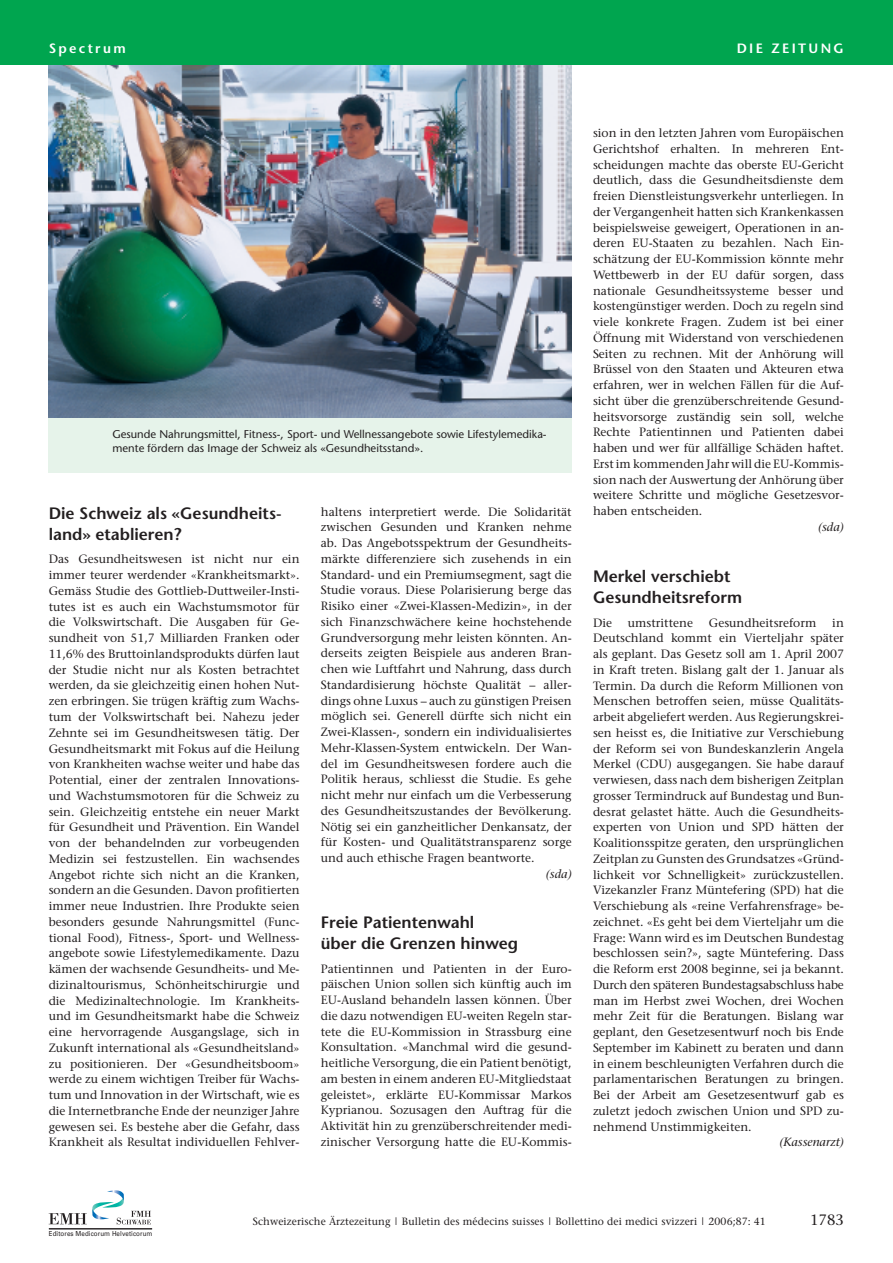
<style>
.page{position:relative;width:893px;height:1263px;background:#fff}
.page>*{position:absolute;margin:0;border:0;box-sizing:border-box;transform-origin:0 0}
.t1{font:600 16.5px/21px "Stone Sans";color:#231f20}
.t2{font:15px "Stone Serif";color:#231f20}
.t3{font:600 13.5px "Stone Sans";letter-spacing:.17em;color:#fff}
.t4{font:12px/15.8px "Stone Serif";color:#231f20;text-align:justify}
.t5{font:italic 12px "Stone Serif";color:#231f20}
.t6{font:11.25px/14.2px "Stone Sans";color:#231f20}
.t7{font:10.5px "Stone Serif";letter-spacing:.01em;color:#231f20}
.t8{font:6.9px "Univers";letter-spacing:.015em;color:#231f20;scale:.9 1}
</style>
<div class="page">
<div style="left:49px;top:64px;width:523px;height:409px;background:#e6f3ea"></div>
<img style="left:49px;top:64px;width:523px;height:353px">
<svg style="left:49px;top:1190px;width:102px;height:34px"></svg>
<hr style="left:49px;top:1228px;width:103px;height:1px;background:#231f20">
<div style="left:0;top:0;width:893px;height:64px;background:#00a54f"></div>
<p class="t3" style="left:49px;top:42px;width:79px">Spectrum</p>
<p class="t3" style="left:737px;top:42px;width:109px">DIE ZEITUNG</p>
<p class="t6" style="left:112px;top:428px;width:436px">Gesunde Nahrungsmittel, Fitness-, Sport- und Wellnessangebote sowie Lifestylemedika&shy;mente fördern das Image der Schweiz als «Gesundheitsstand».</p>
<h1 class="t1" style="left:49px;top:504px;width:234px">Die Schweiz als «Gesundheits&shy;land» etablieren?</h1>
<p class="t4" style="left:49px;top:552px;width:252px">Das Gesundheitswesen ist nicht nur ein immer teurer werdender «Krankheitsmarkt».<br>Gemäss Studie des Gottlieb-Duttweiler-Insti&shy;tutes ist es auch ein Wachstumsmotor für die Volkswirtschaft. Die Ausgaben für Ge&shy;sundheit von 51,7 Milliarden Franken oder 11,6% des Bruttoinlandsprodukts dürfen laut der Studie nicht nur als Kosten betrachtet werden, da sie gleichzeitig einen hohen Nut&shy;zen erbringen. Sie trügen kräftig zum Wachs&shy;tum der Volkswirtschaft bei. Nahezu jeder Zehnte sei im Gesundheitswesen tätig. Der Gesundheitsmarkt mit Fokus auf die Heilung von Krankheiten wachse weiter und habe das Potential, einer der zentralen Innovations&shy;und Wachstumsmotoren für die Schweiz zu sein. Gleichzeitig entstehe ein neuer Markt für Gesundheit und Prävention. Ein Wandel von der behandelnden zur vorbeugenden Medizin sei festzustellen. Ein wachsendes Angebot richte sich nicht an die Kranken, sondern an die Gesunden. Davon profitierten immer neue Industrien. Ihre Produkte seien besonders gesunde Nahrungsmittel (Func&shy;tional Food), Fitness-, Sport- und Wellness&shy;angebote sowie Lifestylemedikamente. Dazu kämen der wachsende Gesundheits- und Me&shy;dizinaltourismus, Schönheitschirurgie und die Medizinaltechnologie. Im Krankheits&shy;und im Gesundheitsmarkt habe die Schweiz eine hervorragende Ausgangslage, sich in Zukunft international als «Gesundheitsland» zu positionieren. Der «Gesundheitsboom» werde zu einem wichtigen Treiber für Wachs&shy;tum und Innovation in der Wirtschaft, wie es die Internetbranche Ende der neunziger Jahre gewesen sei. Es bestehe aber die Gefahr, dass Krankheit als Resultat individuellen Fehlver-</p>
<p class="t4" style="left:321px;top:505px;width:252px">haltens interpretiert werde. Die Solidarität zwischen Gesunden und Kranken nehme ab. Das Angebotsspektrum der Gesundheits&shy;märkte differenziere sich zusehends in ein Standard- und ein Premiumsegment, sagt die Studie voraus. Diese Polarisierung berge das Risiko einer «Zwei-Klassen-Medizin», in der sich Finanzschwächere keine hochstehende Grundversorgung mehr leisten könnten. An&shy;derseits zeigten Beispiele aus anderen Bran&shy;chen wie Luftfahrt und Nahrung, dass durch Standardisierung höchste Qualität – aller&shy;dings ohne Luxus – auch zu günstigen Preisen möglich sei. Generell dürfte sich nicht ein Zwei-Klassen-, sondern ein individualisiertes Mehr-Klassen-System entwickeln. Der Wan&shy;del im Gesundheitswesen fordere auch die Politik heraus, schliesst die Studie. Es gehe nicht mehr nur einfach um die Verbesserung des Gesundheitszustandes der Bevölkerung.<br>Nötig sei ein ganzheitlicher Denkansatz, der für Kosten- und Qualitätstransparenz sorge und auch ethische Fragen beantworte.</p>
<p class="t5" style="left:546px;top:869px;width:27px">(sda)</p>
<h1 class="t1" style="left:321px;top:913px;width:199px">Freie Patientenwahl<br>über die Grenzen hinweg</h1>
<p class="t4" style="left:321px;top:962px;width:252px">Patientinnen und Patienten in der Euro&shy;päischen Union sollen sich künftig auch im EU-Ausland behandeln lassen können. Über die dazu notwendigen EU-weiten Regeln star&shy;tete die EU-Kommission in Strassburg eine Konsultation. «Manchmal wird die gesund&shy;heitliche Versorgung, die ein Patient benötigt, am besten in einem anderen EU-Mitgliedstaat geleistet», erklärte EU-Kommissar Markos Kyprianou. Sozusagen den Auftrag für die Aktivität hin zu grenzüberschreitender medi&shy;zinischer Versorgung hatte die EU-Kommis-</p>
<p class="t4" style="left:593px;top:126px;width:252px">sion in den letzten Jahren vom Europäischen Gerichtshof erhalten. In mehreren Ent&shy;scheidungen machte das oberste EU-Gericht deutlich, dass die Gesundheitsdienste dem freien Dienstleistungsverkehr unterliegen. In der Vergangenheit hatten sich Krankenkassen beispielsweise geweigert, Operationen in an&shy;deren EU-Staaten zu bezahlen. Nach Ein&shy;schätzung der EU-Kommission könnte mehr Wettbewerb in der EU dafür sorgen, dass nationale Gesundheitssysteme besser und kostengünstiger werden. Doch zu regeln sind viele konkrete Fragen. Zudem ist bei einer Öffnung mit Widerstand von verschiedenen Seiten zu rechnen. Mit der Anhörung will Brüssel von den Staaten und Akteuren etwa erfahren, wer in welchen Fällen für die Auf&shy;sicht über die grenzüberschreitende Gesund&shy;heitsvorsorge zuständig sein soll, welche Rechte Patientinnen und Patienten dabei haben und wer für allfällige Schäden haftet.<br>Erst im kommenden Jahr will die EU-Kommis&shy;sion nach der Auswertung der Anhörung über weitere Schritte und mögliche Gesetzesvor&shy;haben entscheiden.</p>
<p class="t5" style="left:818px;top:522px;width:27px">(sda)</p>
<h1 class="t1" style="left:593px;top:567px;width:151px">Merkel verschiebt<br>Gesundheitsreform</h1>
<p class="t4" style="left:593px;top:615px;width:21px">Die</p>
<p class="t4" style="left:628px;top:615px;width:66px">umstrittene</p>
<p class="t4" style="left:709px;top:615px;width:109px">Gesundheitsreform</p>
<p class="t4" style="left:593px;top:615px;width:252px;text-indent:239px">in Deutschland kommt ein Vierteljahr später als geplant. Das Gesetz soll am 1. April 2007 in Kraft treten. Bislang galt der 1. Januar als Termin. Da durch die Reform Millionen von Menschen betroffen seien, müsse Qualitäts&shy;arbeit abgeliefert werden. Aus Regierungskrei&shy;sen heisst es, die Initiative zur Verschiebung der Reform sei von Bundeskanzlerin Angela Merkel (CDU) ausgegangen. Sie habe darauf verwiesen, dass nach dem bisherigen Zeitplan grosser Termindruck auf Bundestag und Bun&shy;desrat gelastet hätte. Auch die Gesundheits&shy;experten von Union und SPD hätten der Koalitionsspitze geraten, den ursprünglichen Zeitplan zu Gunsten des Grundsatzes «Gründ&shy;lichkeit vor Schnelligkeit» zurückzustellen.<br>Vizekanzler Franz Müntefering (SPD) hat die Verschiebung als «reine Verfahrensfrage» be&shy;zeichnet. «Es geht bei dem Vierteljahr um die Frage: Wann wird es im Deutschen Bundestag beschlossen sein?», sagte Müntefering. Dass die Reform erst 2008 beginne, sei ja bekannt.<br>Durch den späteren Bundestagsabschluss habe man im Herbst zwei Wochen, drei Wochen mehr Zeit für die Beratungen. Bislang war geplant, den Gesetzesentwurf noch bis Ende September im Kabinett zu beraten und dann in einem beschleunigten Verfahren durch die parlamentarischen Beratungen zu bringen.<br>Bei der Arbeit am Gesetzesentwurf gab es zuletzt jedoch zwischen Union und SPD zu&shy;nehmend Unstimmigkeiten.</p>
<p class="t5" style="left:779px;top:1137px;width:66px">(Kassenarzt)</p>
<p class="t8" style="left:49px;top:1229px;width:117px">Editores Medicorum Helveticorum</p>
<p class="t7" style="left:253px;top:1217px;width:515px">Schweizerische Ärztezeitung | Bulletin des médecins suisses | Bollettino dei medici svizzeri | 2006;87: 41</p>
<p class="t2" style="left:810px;top:1213px;width:35px">1783</p>
</div>
